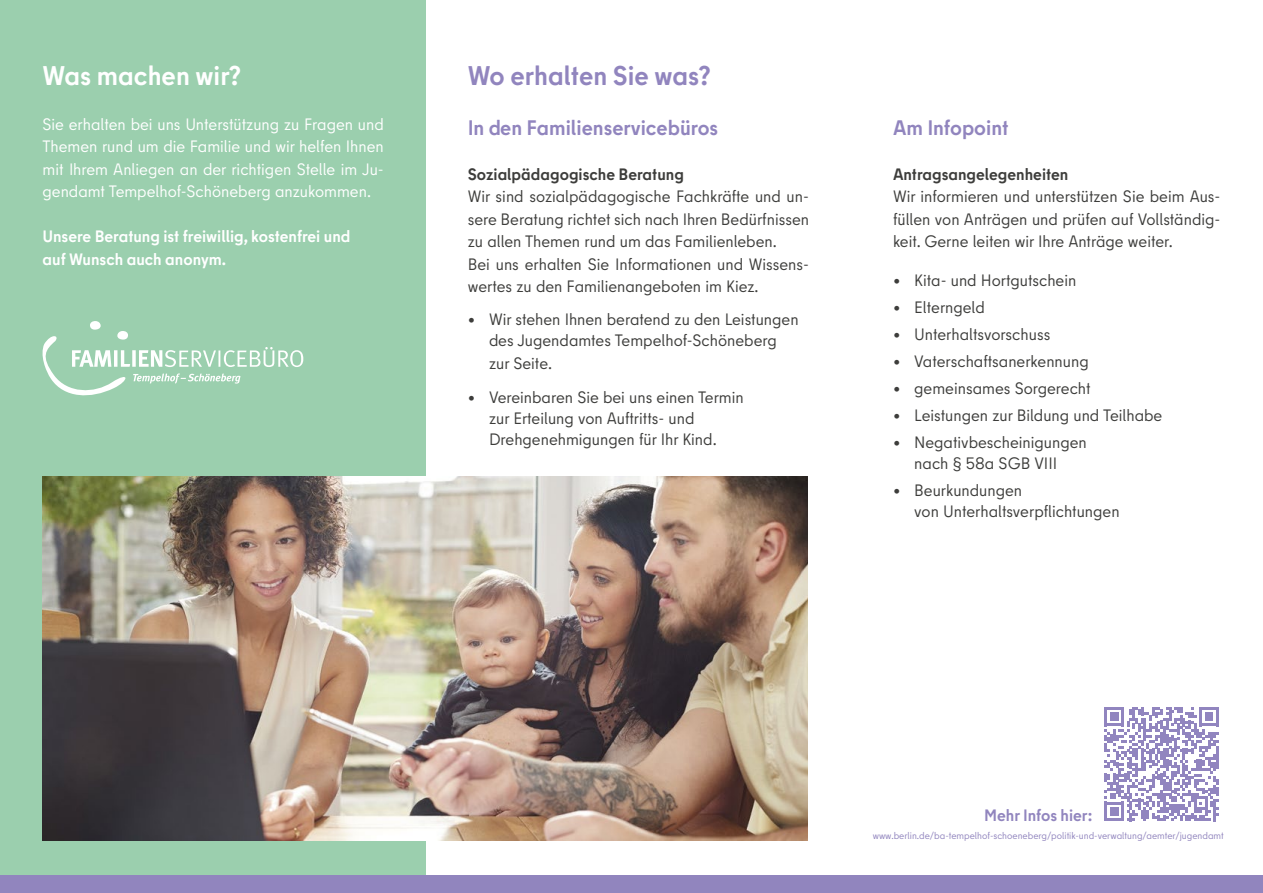
<style>
.page{position:relative;width:1263px;height:893px;background:#fff}
.page>*{position:absolute;margin:0;border:0;box-sizing:border-box;transform-origin:0 0}
.t1{font:700 27px "Berlin Type";color:#9185be}
.t2{font:700 27px "Berlin Type";color:#fff}
.t3{font:700 21px "Berlin Type";color:#9185be}
.t4{font:16.5px/22.5px "Berlin Type";color:#3d3d3b;text-align:justify}
.t5{font:16.5px/22.5px "Berlin Type";color:#fff;text-align:justify}
.t6{font:700 16.5px "Berlin Type";color:#fff}
.t7{font:700 16.5px "Berlin Type";color:#3d3d3b}
.t8{font:700 16.5px "Berlin Type";color:#9185be}
.t9{font:9.75px "Berlin Type";color:#9185be}
</style>
<div class="page">
<div style="left:0;top:0;width:425px;height:893px;background:#9bcfae"></div>
<div style="left:0;top:876px;width:1263px;height:17px;background:#9185be"></div>
<svg style="left:42px;top:321px;width:261px;height:75px"></svg>
<svg style="left:1104px;top:707px;width:115px;height:114px"></svg>
<img style="left:43px;top:477px;width:765px;height:363px">
<p class="t2" style="left:43px;top:58px;width:200px">Was machen wir?</p>
<p class="t5" style="left:43px;top:113px;width:343px">Sie erhalten bei uns Unterstützung zu Fragen und Themen rund um die Familie und wir helfen Ihnen mit Ihrem Anliegen an der richtigen Stelle im Ju&shy;gendamt Tempelhof-Schöneberg anzukommen.</p>
<p class="t6" style="left:43px;top:226px;width:309px">Unsere Beratung ist freiwillig, kostenfrei und</p>
<p class="t6" style="left:43px;top:248px;width:185px">auf Wunsch auch anonym.</p>
<p class="t1" style="left:468px;top:58px;width:245px">Wo erhalten Sie was?</p>
<p class="t3" style="left:468px;top:114px;width:252px">In den Familienservicebüros</p>
<p class="t7" style="left:468px;top:163px;width:218px">Sozialpädagogische Beratung</p>
<p class="t4" style="left:468px;top:185px;width:343px">Wir sind sozialpädagogische Fachkräfte und un&shy;sere Beratung richtet sich nach Ihren Bedürfnissen zu allen Themen rund um das Familienleben.</p>
<p class="t4" style="left:468px;top:253px;width:343px">Bei uns erhalten Sie Informationen und Wissens&shy;wertes zu den Familienangeboten im Kiez.</p>
<p class="t4" style="left:468px;top:309px;width:332px;line-height:21px;text-align:center">• Wir stehen Ihnen beratend zu den Leistungen des Jugendamtes Tempelhof-Schöneberg</p>
<p class="t4" style="left:489px;top:352px;width:65px">zur Seite.</p>
<p class="t4" style="left:468px;top:386px;width:277px">• Vereinbaren Sie bei uns einen Termin</p>
<p class="t4" style="left:489px;top:407px;width:207px">zur Erteilung von Auftritts- und</p>
<p class="t4" style="left:489px;top:428px;width:229px">Drehgenehmigungen für Ihr Kind.</p>
<p class="t3" style="left:893px;top:114px;width:117px">Am Infopoint</p>
<p class="t7" style="left:893px;top:163px;width:177px">Antragsangelegenheiten</p>
<p class="t4" style="left:893px;top:185px;width:329px">Wir informieren und unterstützen Sie beim Aus&shy;füllen von Anträgen und prüfen auf Vollständig&shy;keit. Gerne leiten wir Ihre Anträge weiter.</p>
<p class="t4" style="left:893px;top:269px;width:185px">• Kita- und Hortgutschein</p>
<p class="t4" style="left:893px;top:296px;width:93px">• Elterngeld</p>
<p class="t4" style="left:893px;top:323px;width:159px">• Unterhaltsvorschuss</p>
<p class="t4" style="left:893px;top:350px;width:197px">• Vaterschaftsanerkennung</p>
<p class="t4" style="left:893px;top:377px;width:199px">• gemeinsames Sorgerecht</p>
<p class="t4" style="left:893px;top:404px;width:271px">• Leistungen zur Bildung und Teilhabe</p>
<p class="t4" style="left:893px;top:431px;width:195px">• Negativbescheinigungen</p>
<p class="t4" style="left:914px;top:452px;width:144px">nach § 58a SGB VIII</p>
<p class="t4" style="left:893px;top:479px;width:131px">• Beurkundungen</p>
<p class="t4" style="left:914px;top:500px;width:207px">von Unterhaltsverpflichtungen</p>
<p class="t8" style="left:984px;top:805px;width:110px">Mehr Infos hier:</p>
<p class="t9" style="left:873px;top:829px;width:353px">www.berlin.de/ba-tempelhof-schoeneberg/politik-und-verwaltung/aemter/jugendamt</p>
</div>
